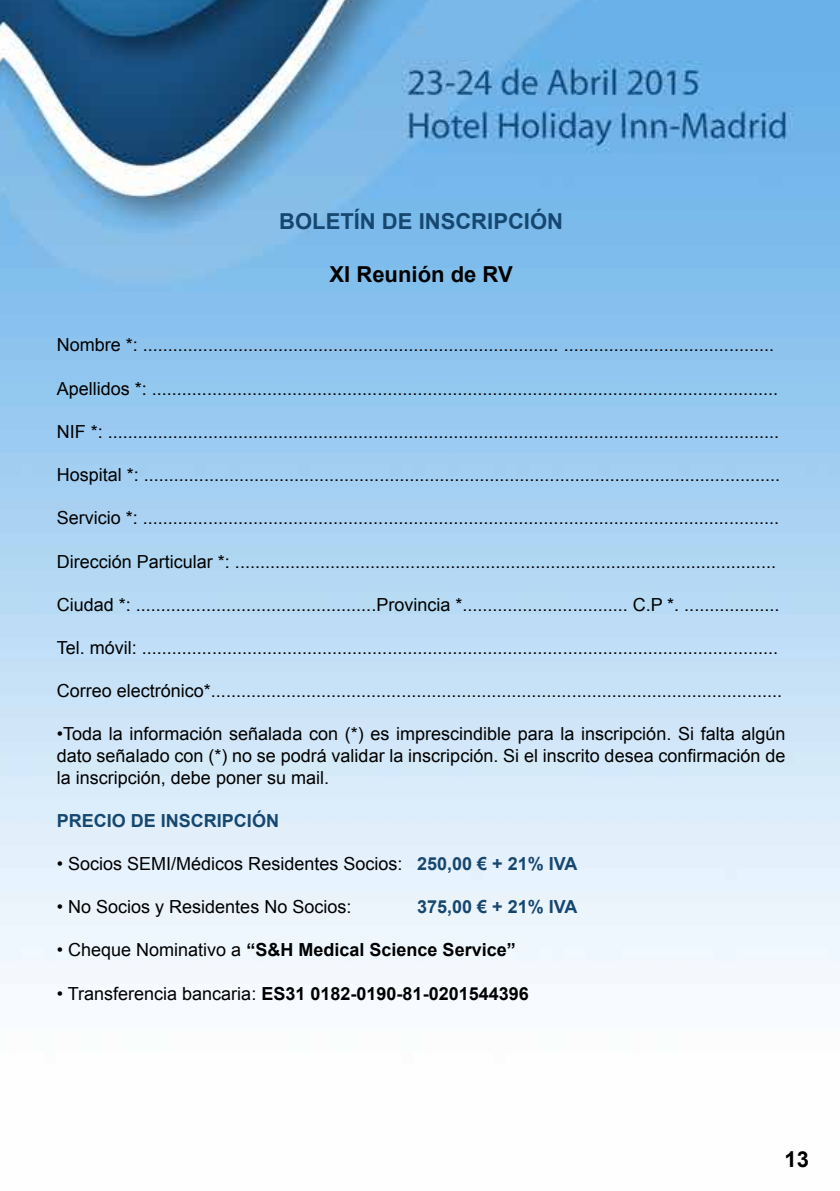
<style>
.page{position:relative;width:840px;height:1191px;background:#fff}
.page>*{position:absolute;margin:0;border:0;box-sizing:border-box;transform-origin:0 0}
.t1{font:700 22px "Arial";color:#164770}
.t2{font:700 22px "Arial";color:#000}
.t3{font:18px/21.6px "Arial";color:#000;text-align:justify}
.t4{font:700 18px "Arial";color:#000}
.t5{font:700 18px "Arial";color:#164770}
.t6{font:700 16px "Arial";color:#0f185d}
.s1{font-weight:700;color:#164770}
.s2{font-weight:400}
.s3{font-size:22px;color:#000}
</style>
<div class="page">
<img style="left:0;top:0;width:839px;height:983px">
<p class="t1" style="left:279px;top:207px;width:285px">BOLETÍN DE INSCRIPCIÓN</p>
<p class="t2" style="left:329px;top:259px;width:184px">XI Reunión de RV</p>
<p class="t3" style="left:57px;top:334px;width:718px">Nombre *: ................................................................................... ..........................................</p>
<p class="t3" style="left:57px;top:378px;width:722px">Apellidos *: .............................................................................................................................</p>
<p class="t3" style="left:57px;top:421px;width:723px">NIF *: ......................................................................................................................................</p>
<p class="t3" style="left:57px;top:464px;width:724px">Hospital *: ...............................................................................................................................</p>
<p class="t3" style="left:57px;top:507px;width:723px">Servicio *: ...............................................................................................................................</p>
<p class="t3" style="left:57px;top:550px;width:720px">Dirección Particular *: ............................................................................................................</p>
<p class="t3" style="left:57px;top:594px;width:723px">Ciudad *: ................................................Provincia *................................. C.P *. ...................</p>
<p class="t3" style="left:57px;top:637px;width:722px">Tel. móvil: ...............................................................................................................................</p>
<p class="t3" style="left:57px;top:680px;width:726px">Correo electrónico*..................................................................................................................</p>
<p class="t3" style="left:57px;top:723px;width:729px">•Toda la información señalada con (*) es imprescindible para la inscripción. Si falta algún dato señalado con (*) no se podrá validar la inscripción. Si el inscrito desea confirmación de la inscripción, debe poner su mail.</p>
<p class="t5" style="left:57px;top:808px;width:224px">PRECIO DE INSCRIPCIÓN</p>
<p class="t3" style="left:57px;top:853px;width:522px">• Socios SEMI/Médicos Residentes Socios: <span class="s1">250,00 € + 21% IVA</span></p>
<p class="t3" style="left:57px;top:896px;width:296px">• No Socios y Residentes No Socios:</p>
<p class="t5" style="left:417px;top:895px;width:162px">375,00 € + 21% IVA</p>
<p class="t4" style="left:57px;top:938px;width:460px"><span class="s2">• Cheque Nominativo a</span> “S&amp;H Medical Science Service”</p>
<p class="t4" style="left:57px;top:981px;width:473px"><span class="s2">• Transferencia bancaria:</span> ES31 0182-0190-81-0201544396</p>
<p class="t6" style="left:766px;top:1142px;width:44px">13<span class="s3">13</span></p>
</div>
